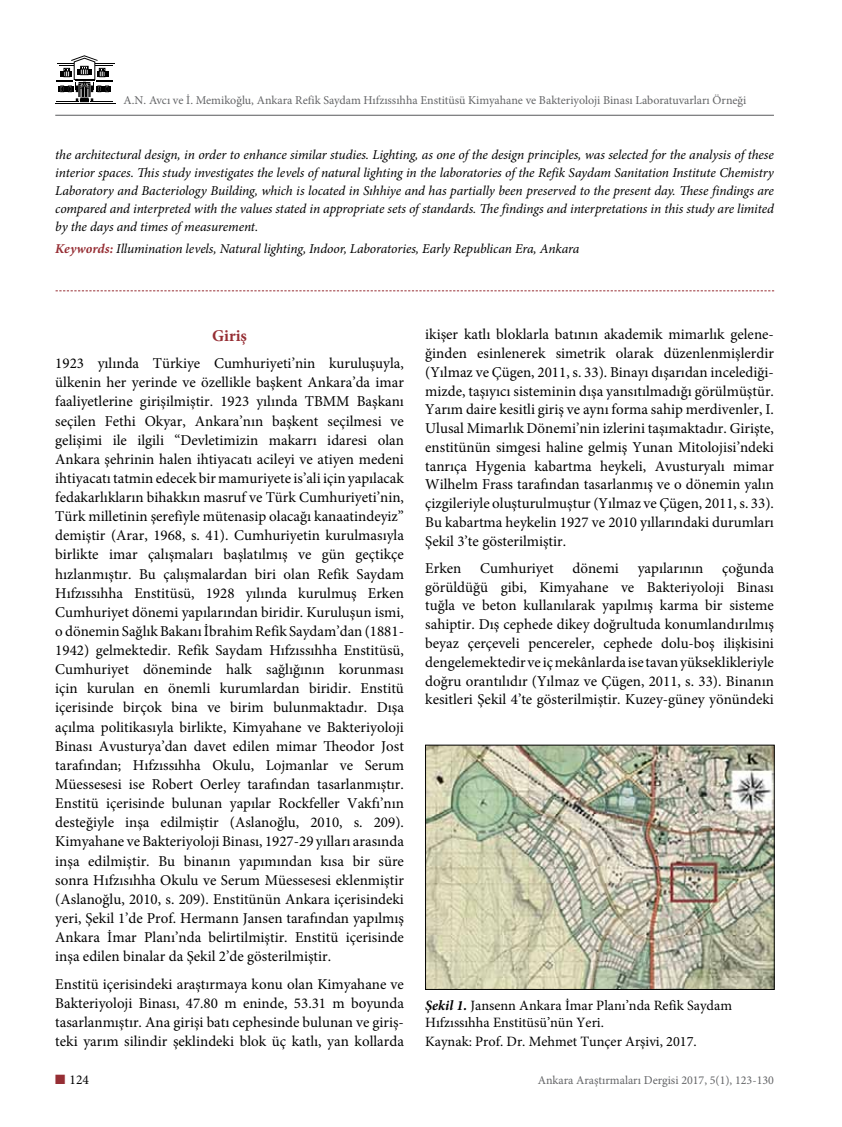
<style>
.page{position:relative;width:842px;height:1127px;background:#fff}
.page>*{position:absolute;margin:0;border:0;box-sizing:border-box;transform-origin:0 0}
.t1{font:700 16.5px "Minion Pro";color:#962e34}
.t2{font:15px/19.2px "Minion Pro";color:#000;text-align:justify}
.t3{font:14.25px/16.5px "Minion Pro";color:#000}
.t4{font:italic 13.5px/18px "Minion Pro";letter-spacing:-.01em;color:#000;text-align:justify}
.t5{font:13.5px "Minion Pro";color:#000}
.t6{font:12px "Minion Pro";color:#636466}
.s1{font-weight:700;color:#962e34}
.s2{font-weight:700;font-style:italic}
.s3{color:#962e34}
</style>
<div class="page">
<hr style="left:55px;top:115px;width:719px;height:1px;background:#58595b">
<hr style="left:55px;top:103px;width:60px;height:1px;background:#000">
<svg style="left:56px;top:55px;width:59px;height:48px"></svg>
<svg style="left:56px;top:290px;width:718px;height:1px"></svg>
<img style="left:427px;top:747px;width:346px;height:241px">
<div style="left:425px;top:745px;width:350px;height:245px;border:1px solid #000"></div>
<p class="t6" style="left:124px;top:92px;width:624px">A.N. Avcı ve İ. Memikoğlu, Ankara Refik Saydam Hıfzıssıhha Enstitüsü Kimyahane ve Bakteriyoloji Binası Laboratuvarları Örneği</p>
<p class="t4" style="left:55px;top:145px;width:720px">the architectural design, in order to enhance similar studies. Lighting, as one of the design principles, was selected for the analysis of these interior spaces. This study investigates the levels of natural lighting in the laboratories of the Refik Saydam Sanitation Institute Chemistry Laboratory and Bacteriology Building, which is located in Sıhhiye and has partially been preserved to the present day. These findings are compared and interpreted with the values stated in appropriate sets of standards. The findings and interpretations in this study are limited by the days and times of measurement.</p>
<p class="t4" style="left:55px;top:240px;width:526px"><span class="s1">Keywords:</span> Illumination levels, Natural lighting, Indoor, Laboratories, Early Republican Era, Ankara</p>
<p class="t1" style="left:212px;top:324px;width:36px">Giriş</p>
<p class="t2" style="left:55px;top:354px;width:350px">1923 yılında Türkiye Cumhuriyeti’nin kuruluşuyla, ülkenin her yerinde ve özellikle başkent Ankara’da imar faaliyetlerine girişilmiştir. 1923 yılında TBMM Başkanı seçilen Fethi Okyar, Ankara’nın başkent seçilmesi ve gelişimi ile ilgili “Devletimizin makarrı idaresi olan Ankara şehrinin halen ihtiyacatı acileyi ve atiyen medeni ihtiyacatı tatmin edecek bir mamuriyete is’ali için yapılacak fedakarlıkların bihakkın masruf ve Türk Cumhuriyeti’nin, Türk milletinin şerefiyle mütenasip olacağı kanaatindeyiz” demiştir (Arar, 1968, s. 41). Cumhuriyetin kurulmasıyla birlikte imar çalışmaları başlatılmış ve gün geçtikçe hızlanmıştır. Bu çalışmalardan biri olan Refik Saydam Hıfzıssıhha Enstitüsü, 1928 yılında kurulmuş Erken Cumhuriyet dönemi yapılarından biridir. Kuruluşun ismi, o dönemin Sağlık Bakanı İbrahim Refik Saydam’dan (1881- 1942) gelmektedir. Refik Saydam Hıfzıssıhha Enstitüsü, Cumhuriyet döneminde halk sağlığının korunması için kurulan en önemli kurumlardan biridir. Enstitü içerisinde birçok bina ve birim bulunmaktadır. Dışa açılma politikasıyla birlikte, Kimyahane ve Bakteriyoloji Binası Avusturya’dan davet edilen mimar Theodor Jost tarafından; Hıfzıssıhha Okulu, Lojmanlar ve Serum Müessesesi ise Robert Oerley tarafından tasarlanmıştır.<br>Enstitü içerisinde bulunan yapılar Rockfeller Vakfı’nın desteğiyle inşa edilmiştir (Aslanoğlu, 2010, s. 209).<br>Kimyahane ve Bakteriyoloji Binası, 1927-29 yılları arasında inşa edilmiştir. Bu binanın yapımından kısa bir süre sonra Hıfzısıhha Okulu ve Serum Müessesesi eklenmiştir (Aslanoğlu, 2010, s. 209). Enstitünün Ankara içerisindeki yeri, Şekil 1’de Prof. Hermann Jansen tarafından yapılmış Ankara İmar Planı’nda belirtilmiştir. Enstitü içerisinde inşa edilen binalar da Şekil 2’de gösterilmiştir.</p>
<p class="t2" style="left:55px;top:974px;width:350px">Enstitü içerisindeki araştırmaya konu olan Kimyahane ve Bakteriyoloji Binası, 47.80 m eninde, 53.31 m boyunda tasarlanmıştır. Ana girişi batı cephesinde bulunan ve giriş&shy;teki yarım silindir şeklindeki blok üç katlı, yan kollarda</p>
<p class="t2" style="left:425px;top:325px;width:350px;line-height:18.8px">ikişer katlı bloklarla batının akademik mimarlık gelene&shy;ğinden esinlenerek simetrik olarak düzenlenmişlerdir (Yılmaz ve Çügen, 2011, s. 33). Binayı dışarıdan incelediği&shy;mizde, taşıyıcı sisteminin dışa yansıtılmadığı görülmüştür.<br>Yarım daire kesitli giriş ve aynı forma sahip merdivenler, I.<br>Ulusal Mimarlık Dönemi’nin izlerini taşımaktadır. Girişte, enstitünün simgesi haline gelmiş Yunan Mitolojisi’ndeki tanrıça Hygenia kabartma heykeli, Avusturyalı mimar Wilhelm Frass tarafından tasarlanmış ve o dönemin yalın çizgileriyle oluşturulmuştur (Yılmaz ve Çügen, 2011, s. 33).<br>Bu kabartma heykelin 1927 ve 2010 yıllarındaki durumları Şekil 3’te gösterilmiştir.</p>
<p class="t2" style="left:425px;top:559px;width:38px">Erken</p>
<p class="t2" style="left:480px;top:559px;width:75px">Cumhuriyet</p>
<p class="t2" style="left:572px;top:559px;width:48px">dönemi</p>
<p class="t2" style="left:638px;top:559px;width:67px">yapılarının</p>
<p class="t2" style="left:425px;top:559px;width:350px;line-height:18.8px;text-indent:297px">çoğunda görüldüğü gibi, Kimyahane ve Bakteriyoloji Binası tuğla ve beton kullanılarak yapılmış karma bir sisteme sahiptir. Dış cephede dikey doğrultuda konumlandırılmış beyaz çerçeveli pencereler, cephede dolu-boş ilişkisini dengelemektedir ve iç mekânlarda ise tavan yükseklikleriyle doğru orantılıdır (Yılmaz ve Çügen, 2011, s. 33). Binanın kesitleri Şekil 4’te gösterilmiştir. Kuzey-güney yönündeki</p>
<p class="t3" style="left:425px;top:998px;width:308px"><span class="s2">Şekil 1.</span> Jansenn Ankara İmar Planı’nda Refik Saydam<br>Hıfzıssıhha Enstitüsü’nün Yeri.</p>
<p class="t3" style="left:425px;top:1033px;width:273px">Kaynak: Prof. Dr. Mehmet Tunçer Arşivi, 2017.</p>
<p class="t5" style="left:55px;top:1071px;width:35px"><span class="s3">■</span> 124</p>
<p class="t6" style="left:538px;top:1072px;width:238px">Ankara Araştırmaları Dergisi 2017, 5(1), 123-130</p>
</div>
